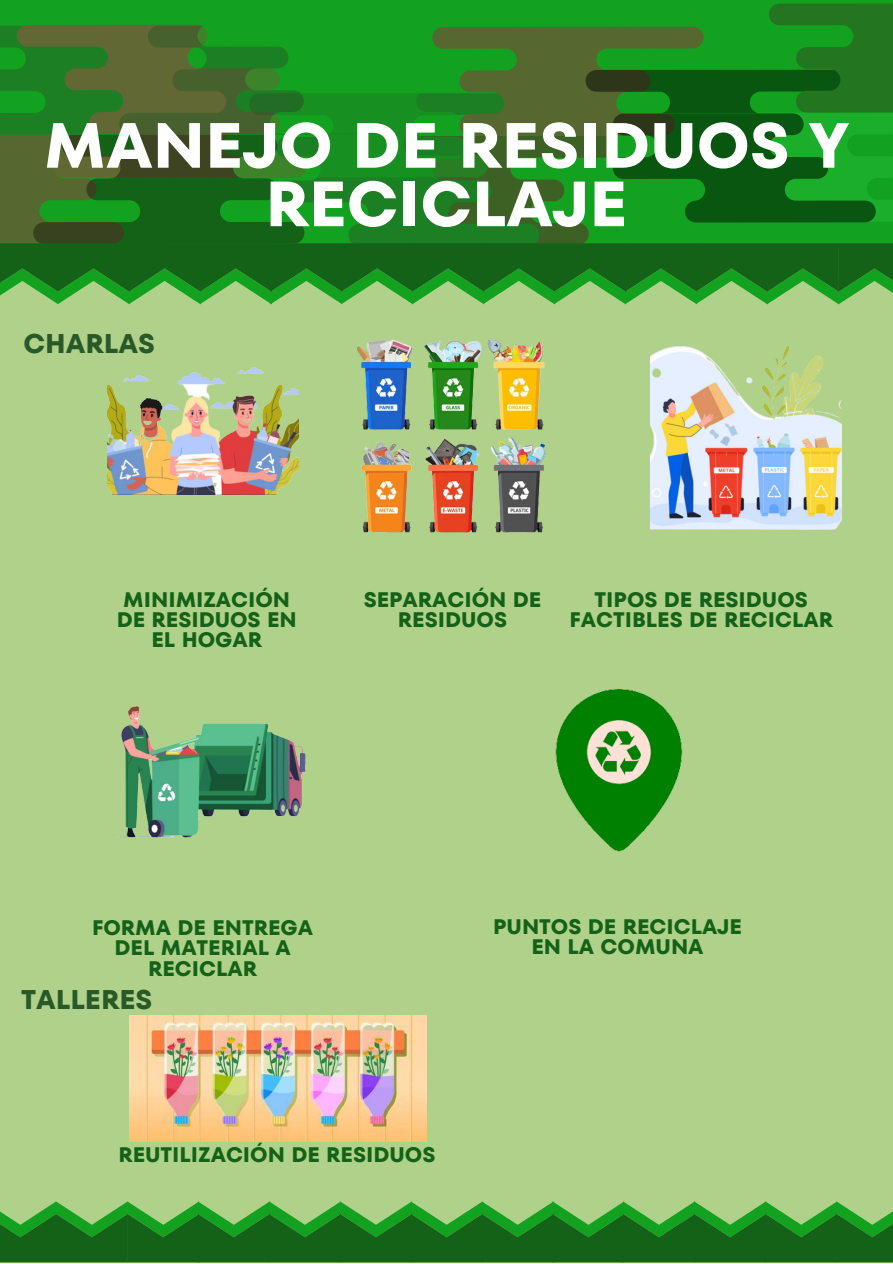
<style>
.page{position:relative;width:893px;height:1264px;background:#fff}
.page>*{position:absolute;margin:0;border:0;box-sizing:border-box;transform-origin:0 0}
.t1{font:700 63.75px/58.5px "TT Fors";color:#fff;text-align:center}
.t2{font:700 27px "TT Fors";color:#295928}
.t3{font:700 21px/20.2px "TT Fors";color:#146218;text-align:center}
</style>
<div class="page">
<div style="left:0;top:268px;width:892px;height:994px;background:#b0d189"></div>
<svg style="left:3px;top:0;width:81px;height:32px;background:#209623"></svg>
<svg style="left:488px;top:0;width:97px;height:239px;background:#3a7627"></svg>
<svg style="left:84px;top:0;width:100px;height:32px;background:#229423"></svg>
<svg style="left:340px;top:25px;width:153px;height:280px;background:#287f27"></svg>
<svg style="left:184px;top:0;width:304px;height:224px;background:#1b8f21"></svg>
<svg style="left:0;top:32px;width:340px;height:273px;background:#2f7325"></svg>
<svg style="left:579px;top:0;width:153px;height:222px;background:#1c9722"></svg>
<svg style="left:585px;top:23px;width:304px;height:282px;background:#1b7b1d"></svg>
<svg style="left:732px;top:0;width:160px;height:215px;background:#15811d"></svg>
<img style="left:107px;top:367px;width:191px;height:129px">
<img style="left:117px;top:706px;width:189px;height:132px">
<img style="left:357px;top:339px;width:189px;height:194px">
<img style="left:650px;top:345px;width:191px;height:185px">
<img style="left:129px;top:1015px;width:297px;height:126px">
<img style="left:555px;top:689px;width:128px;height:163px">
<svg style="left:0;top:243px;width:892px;height:61px"></svg>
<svg style="left:0;top:1201px;width:892px;height:61px"></svg>
<h1 class="t1" style="left:44px;top:116px;width:806px">MANEJO DE RESIDUOS Y<br>RECICLAJE</h1>
<p class="t2" style="left:24px;top:324px;width:133px">CHARLAS</p>
<p class="t3" style="left:117px;top:589px;width:182px">MINIMIZACIÓN<br>DE RESIDUOS EN<br>EL HOGAR</p>
<p class="t3" style="left:363px;top:589px;width:179px">SEPARACIÓN DE<br>RESIDUOS</p>
<p class="t3" style="left:569px;top:589px;width:265px">TIPOS DE RESIDUOS<br>FACTIBLES DE RECICLAR</p>
<p class="t3" style="left:92px;top:917px;width:222px">FORMA DE ENTREGA<br>DEL MATERIAL A<br>RECICLAR</p>
<p class="t2" style="left:21px;top:980px;width:133px">TALLERES</p>
<p class="t3" style="left:493px;top:916px;width:250px">PUNTOS DE RECICLAJE<br>EN LA COMUNA</p>
<p class="t3" style="left:118px;top:1144px;width:318px">REUTILIZACIÓN DE RESIDUOS</p>
</div>
